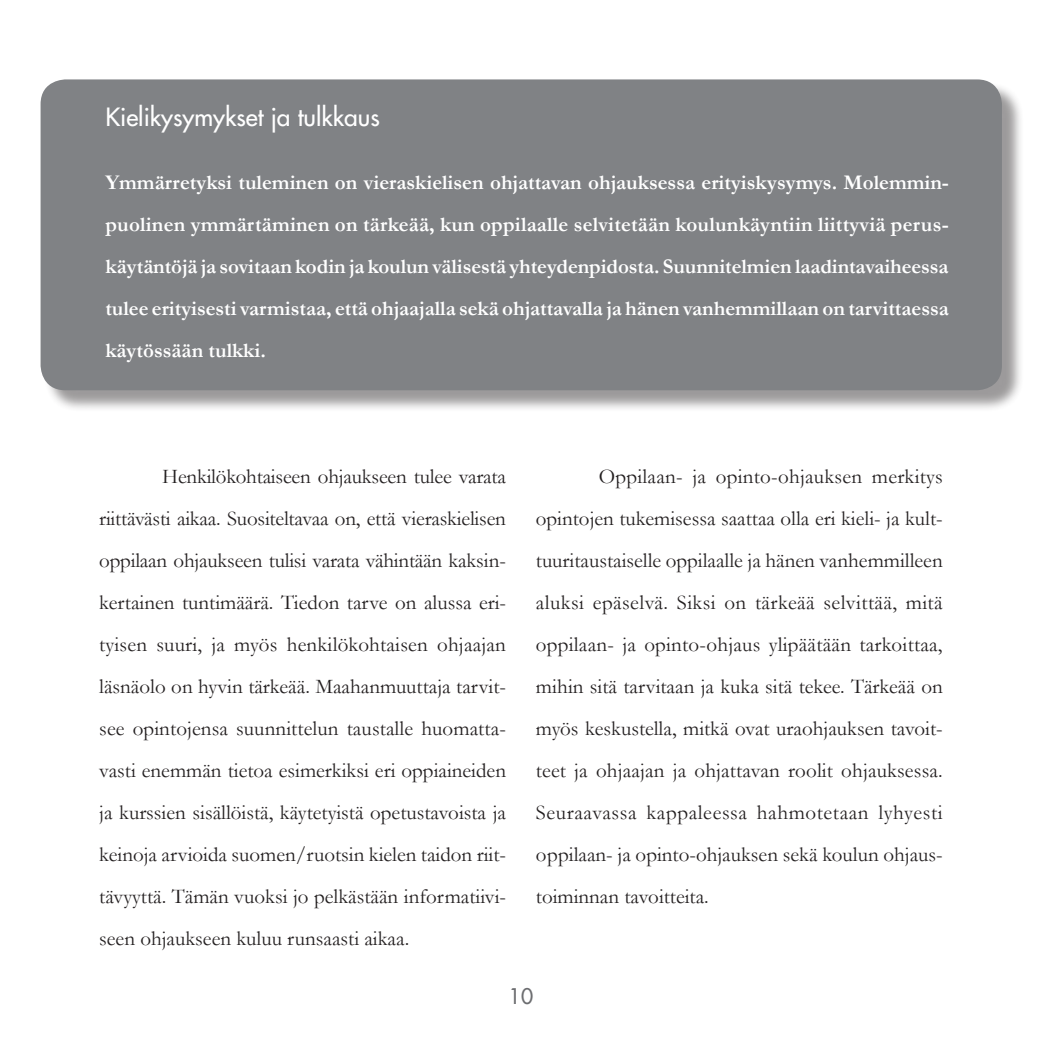
<style>
.page{position:relative;width:1042px;height:1042px;background:#fff}
.page>*{position:absolute;margin:0;border:0;box-sizing:border-box;transform-origin:0 0}
.leipäteksti{font:24.5px "Futura";color:#fff}
.leipäteksti-2{font:21px/42px "Garamond";color:#231f20;text-align:justify}
.leipäteksti-3{font:700 21px/42px "Garamond";color:#fff;text-align:justify}
.t1{font:21px "Futura";color:#6c6d70}
</style>
<div class="page">
<div style="left:43px;top:82px;width:980px;height:330px;background:#231f20;opacity:.45"></div>
<div style="left:41px;top:79px;width:961px;height:311px;background:#808285;border-radius:25px"></div>
<p class="leipäteksti" style="left:105px;top:102px;width:276px">Kielikysymykset ja tulkkaus</p>
<p class="leipäteksti-3" style="left:105px;top:161px;width:845px">Ymmärretyksi tuleminen on vieraskielisen ohjattavan ohjauksessa erityiskysymys. Molemmin&shy;puolinen ymmärtäminen on tärkeää, kun oppilaalle selvitetään koulunkäyntiin liittyviä perus&shy;käytäntöjä ja sovitaan kodin ja koulun välisestä yhteydenpidosta. Suunnitelmien laadintavaiheessa tulee erityisesti varmistaa, että ohjaajalla sekä ohjattavalla ja hänen vanhemmillaan on tarvittaessa käytössään tulkki.</p>
<p class="leipäteksti-2" style="left:99px;top:455px;width:408px;text-indent:63px">Henkilökohtaiseen ohjaukseen tulee varata riittävästi aikaa. Suositeltavaa on, että vieraskielisen oppilaan ohjaukseen tulisi varata vähintään kaksin&shy;kertainen tuntimäärä. Tiedon tarve on alussa eri&shy;tyisen suuri, ja myös henkilökohtaisen ohjaajan läsnäolo on hyvin tärkeää. Maahanmuuttaja tarvit&shy;see opintojensa suunnittelun taustalle huomatta&shy;vasti enemmän tietoa esimerkiksi eri oppiaineiden ja kurssien sisällöistä, käytetyistä opetustavoista ja keinoja arvioida suomen/ruotsin kielen taidon riit&shy;tävyyttä. Tämän vuoksi jo pelkästään informatiivi&shy;seen ohjaukseen kuluu runsaasti aikaa.</p>
<p class="leipäteksti-2" style="left:536px;top:455px;width:408px;text-indent:63px">Oppilaan- ja opinto-ohjauksen merkitys opintojen tukemisessa saattaa olla eri kieli- ja kult&shy;tuuritaustaiselle oppilaalle ja hänen vanhemmilleen aluksi epäselvä. Siksi on tärkeää selvittää, mitä oppilaan- ja opinto-ohjaus ylipäätään tarkoittaa, mihin sitä tarvitaan ja kuka sitä tekee. Tärkeää on myös keskustella, mitkä ovat uraohjauksen tavoit&shy;teet ja ohjaajan ja ohjattavan roolit ohjauksessa.<br>Seuraavassa kappaleessa hahmotetaan lyhyesti oppilaan- ja opinto-ohjauksen sekä koulun ohjaus&shy;toiminnan tavoitteita.</p>
<p class="t1" style="left:509px;top:983px;width:26px">10</p>
</div>
